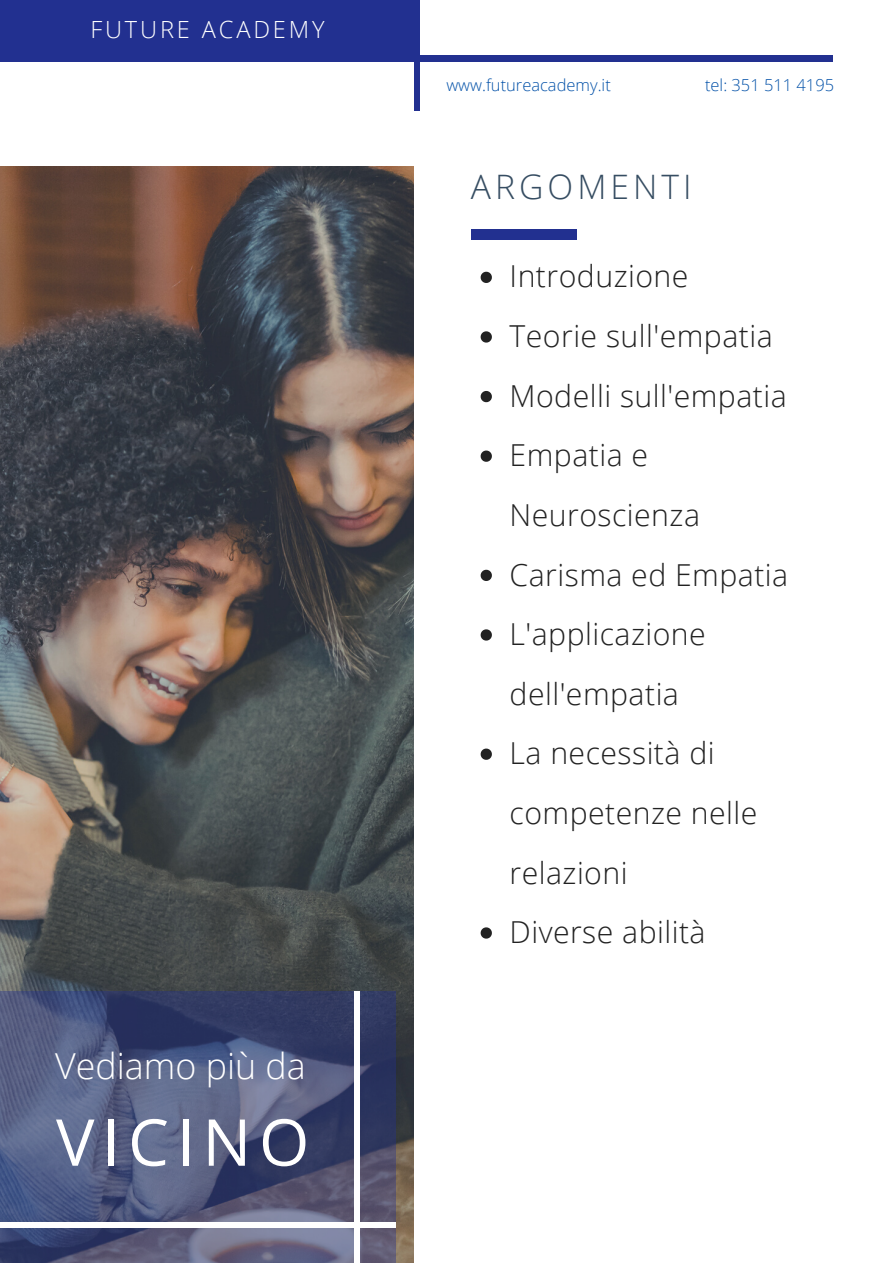
<style>
.page{position:relative;width:893px;height:1264px;background:#fff}
.page>*{position:absolute;margin:0;border:0;box-sizing:border-box;transform-origin:0 0}
.t1{font:64.65px "Open Sans";letter-spacing:.12em;color:#fff}
.t2{font:300 35.85px "Open Sans";color:#fff}
.t3{font:300 33.75px "Open Sans";letter-spacing:.12em;color:#364d62}
.t4{font:300 30.3px/59.6px "Open Sans";letter-spacing:.015em;color:#222}
.t5{font:300 23.7px "Open Sans";letter-spacing:.12em;color:#fff}
.t6{font:300 16.5px "Open Sans";color:#0351a8}
</style>
<div class="page">
<div style="left:471px;top:229px;width:105px;height:10px;background:#223090"></div>
<img style="left:0;top:166px;width:413px;height:1096px">
<svg style="left:0;top:990px;width:395px;height:272px;background:#4e567a"></svg>
<div style="left:0;top:1222px;width:395px;height:5px;background:#fff"></div>
<div style="left:354px;top:990px;width:6px;height:272px;background:#fff"></div>
<div style="left:414px;top:0;width:5px;height:111px;background:#223090"></div>
<div style="left:0;top:56px;width:832px;height:5px;background:#223090"></div>
<div style="left:0;top:0;width:416px;height:57px;background:#223090"></div>
<svg style="left:480px;top:272px;width:12px;height:11px"></svg>
<svg style="left:480px;top:331px;width:12px;height:11px"></svg>
<svg style="left:480px;top:391px;width:12px;height:11px"></svg>
<svg style="left:480px;top:450px;width:12px;height:12px"></svg>
<svg style="left:480px;top:569px;width:12px;height:12px"></svg>
<svg style="left:480px;top:629px;width:12px;height:11px"></svg>
<svg style="left:480px;top:748px;width:12px;height:11px"></svg>
<svg style="left:480px;top:927px;width:12px;height:11px"></svg>
<p class="t5" style="left:90px;top:12px;width:236px">FUTURE ACADEMY</p>
<p class="t2" style="left:55px;top:1040px;width:252px">Vediamo più da</p>
<p class="t1" style="left:56px;top:1096px;width:255px">VICINO</p>
<p class="t6" style="left:446px;top:73px;width:166px">www.futureacademy.it</p>
<p class="t6" style="left:705px;top:73px;width:131px">tel: 351 511 4195</p>
<p class="t3" style="left:471px;top:162px;width:222px">ARGOMENTI</p>
<p class="t4" style="left:509px;top:246px;width:180px">Introduzione</p>
<p class="t4" style="left:509px;top:305px;width:264px">Teorie sull'empatia</p>
<p class="t4" style="left:509px;top:365px;width:278px">Modelli sull'empatia</p>
<p class="t4" style="left:509px;top:425px;width:192px">Empatia e<br>Neuroscienza</p>
<p class="t4" style="left:509px;top:544px;width:280px">Carisma ed Empatia</p>
<p class="t4" style="left:509px;top:603px;width:198px">L'applicazione dell'empatia</p>
<p class="t4" style="left:509px;top:722px;width:249px">La necessità di competenze nelle relazioni</p>
<p class="t4" style="left:509px;top:901px;width:197px">Diverse abilità</p>
</div>
